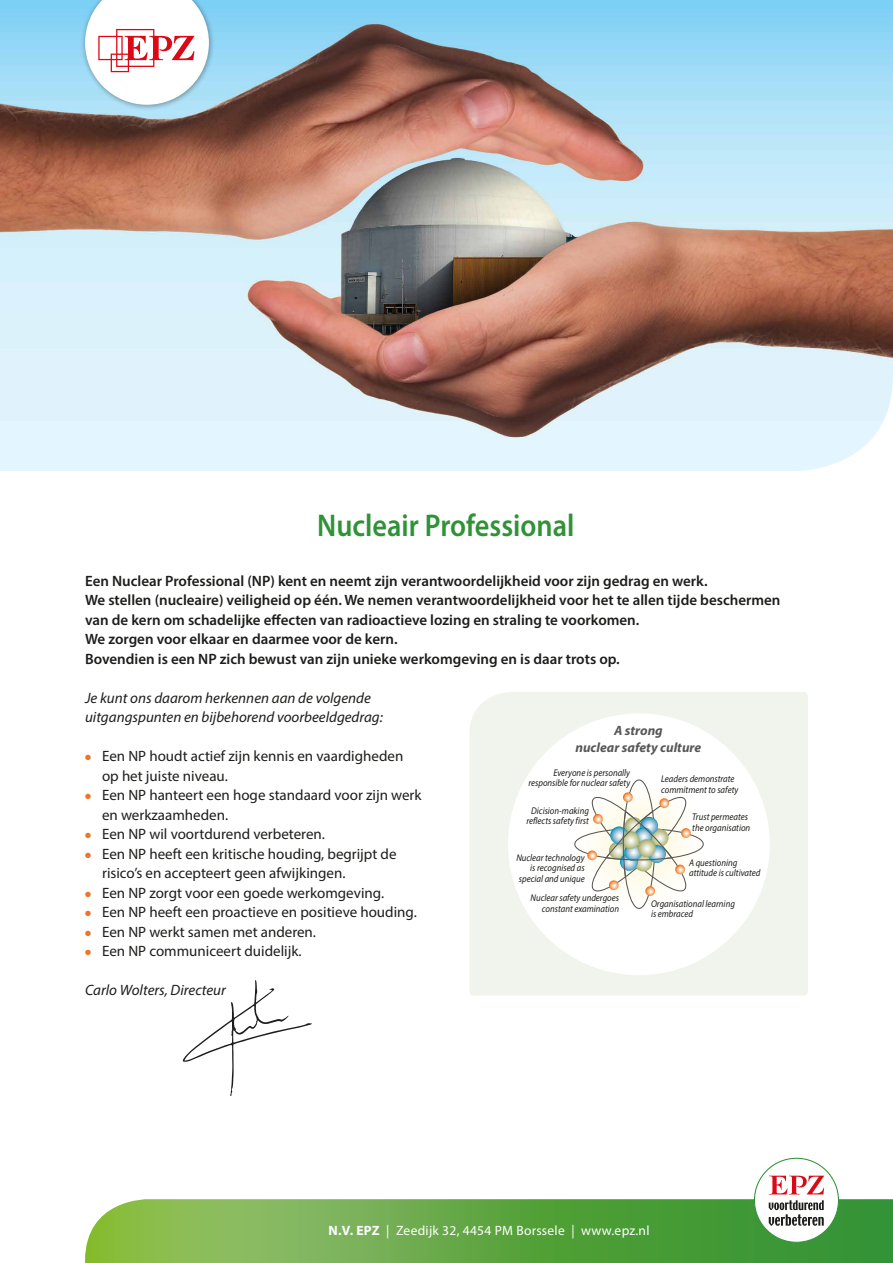
<style>
.page{position:relative;width:893px;height:1263px;background:#fff}
.page>*{position:absolute;margin:0;border:0;box-sizing:border-box;transform-origin:0 0}
.t1{font:600 31.5px "Myriad Pro";color:#309237;scale:.9 1}
.t2{font:15px/19.5px "Myriad Pro";color:#1d1d1b}
.t3{font:600 15px/19.5px "Myriad Pro";color:#1d1d1b}
.t4{font:italic 15px/19.5px "Myriad Pro";color:#1d1d1b}
.t5{font:13.5px "Myriad Pro";letter-spacing:.02em;color:#fff}
.t6{font:italic 700 13.5px/16.2px "Myriad Pro";color:#575756;text-align:center}
.t7{font:italic 9.75px/10.5px "Myriad Pro";color:#1d1d1b;scale:.9 1}
.s1{color:#ee7526}
.s2{font-weight:700}
</style>
<div class="page">
<div style="left:469px;top:692px;width:339px;height:303px;background:#f0f4ec"></div>
<img style="left:0;top:0;width:893px;height:471px">
<div style="left:80px;top:0;width:135px;height:111px;background:#1d1d1b;opacity:.45"></div>
<svg style="left:85px;top:0;width:124px;height:105px"></svg>
<svg style="left:85px;top:1199px;width:808px;height:64px;background:#66aa49"></svg>
<div style="left:754px;top:1158px;width:84px;height:84px;background:#fff;border-radius:50%"></div>
<svg style="left:769px;top:1176px;width:55px;height:18px"></svg>
<svg style="left:769px;top:1200px;width:55px;height:26px"></svg>
<svg style="left:183px;top:980px;width:129px;height:116px"></svg>
<div style="left:508px;top:713px;width:262px;height:262px;background:#fff;border-radius:50%"></div>
<svg style="left:574px;top:779px;width:130px;height:130px"></svg>
<h1 class="t1" style="left:317px;top:505px;width:287px">Nucleair Professional</h1>
<p class="t3" style="left:85px;top:570px;width:697px">Een Nuclear Professional (NP) kent en neemt zijn verantwoordelijkheid voor zijn gedrag en werk.<br>We stellen (nucleaire) veiligheid op één. We nemen verantwoordelijkheid voor het te allen tijde beschermen van de kern om schadelijke effecten van radioactieve lozing en straling te voorkomen.<br>We zorgen voor elkaar en daarmee voor de kern.<br>Bovendien is een NP zich bewust van zijn unieke werkomgeving en is daar trots op.</p>
<p class="t4" style="left:85px;top:687px;width:299px">Je kunt ons daarom herkennen aan de volgende uitgangspunten en bijbehorend voorbeeldgedrag:</p>
<p class="t2" style="left:102px;top:746px;width:303px;text-indent:-17px"><span class="s1">●</span> Een NP houdt actief zijn kennis en vaardigheden op het juiste niveau.</p>
<p class="t2" style="left:102px;top:785px;width:321px;text-indent:-17px"><span class="s1">●</span> Een NP hanteert een hoge standaard voor zijn werk en werkzaamheden.</p>
<p class="t2" style="left:85px;top:824px;width:241px"><span class="s1">●</span> Een NP wil voortdurend verbeteren.</p>
<p class="t2" style="left:102px;top:843px;width:296px;text-indent:-17px"><span class="s1">●</span> Een NP heeft een kritische houding, begrijpt de risico’s en accepteert geen afwijkingen.</p>
<p class="t2" style="left:85px;top:882px;width:301px"><span class="s1">●</span> Een NP zorgt voor een goede werkomgeving.</p>
<p class="t2" style="left:85px;top:902px;width:333px"><span class="s1">●</span> Een NP heeft een proactieve en positieve houding.</p>
<p class="t2" style="left:85px;top:921px;width:233px"><span class="s1">●</span> Een NP werkt samen met anderen.</p>
<p class="t2" style="left:85px;top:941px;width:218px"><span class="s1">●</span> Een NP communiceert duidelijk.</p>
<p class="t4" style="left:85px;top:980px;width:142px">Carlo Wolters, Directeur</p>
<p class="t6" style="left:576px;top:722px;width:127px">A strong<br>nuclear safety culture</p>
<p class="t7" style="left:528px;top:767px;width:115px;text-align:right">Everyone is personally responsible for nuclear safety</p>
<p class="t7" style="left:661px;top:774px;width:87px">Leaders demonstrate commitment to safety</p>
<p class="t7" style="left:692px;top:811px;width:66px">Trust permeates the organisation</p>
<p class="t7" style="left:689px;top:857px;width:81px">A questioning attitude is cultivated</p>
<p class="t7" style="left:651px;top:898px;width:95px">Organisational learning is embraced</p>
<p class="t7" style="left:526px;top:805px;width:71px;text-align:center">Dicision-making reflects safety first</p>
<p class="t7" style="left:516px;top:852px;width:77px;text-align:right">Nuclear technology is recognised as special and unique</p>
<p class="t7" style="left:531px;top:893px;width:100px;text-align:right">Nuclear safety undergoes constant examination</p>
<p class="t5" style="left:328px;top:1222px;width:323px"><span class="s2">N.V. EPZ</span> | Zeedijk 32, 4454 PM Borssele | www.epz.nl</p>
</div>
